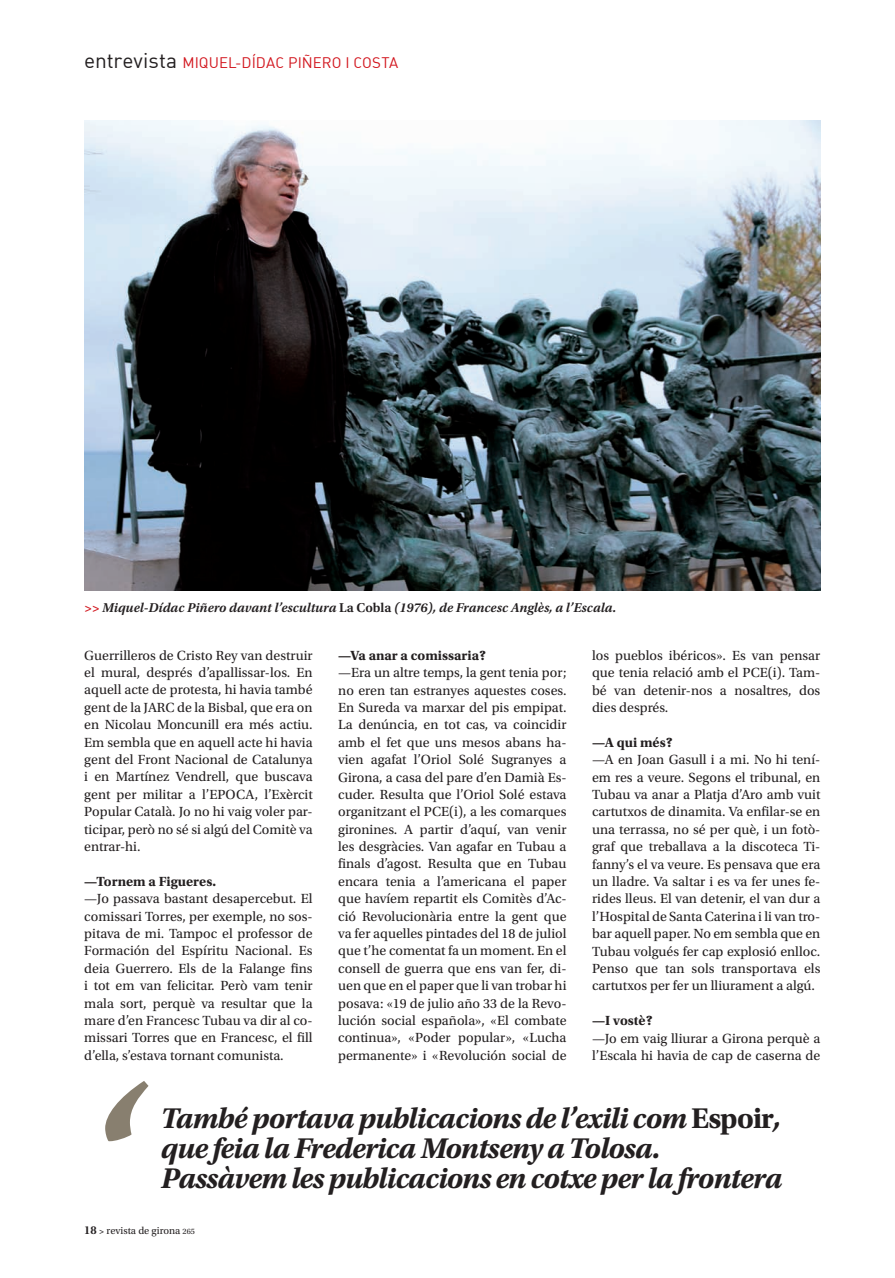
<style>
.page{position:relative;width:895px;height:1278px;background:#fff}
.page>*{position:absolute;margin:0;border:0;box-sizing:border-box;transform-origin:0 0}
.t1{font:italic 700 186px "Utopia Std";color:#887f6f}
.t2{font:italic 700 30px/30px "Utopia Std";letter-spacing:-.03em;color:#231f20}
.t3{font:15px "DIN Regular Alternate";letter-spacing:.005em;color:#d2161e}
.t4{font:13.95px/17.4px "Utopia Std";color:#231f20;text-align:justify}
.t5{font:700 13.95px "Utopia Std";color:#231f20}
.t6{font:italic 600 13.5px "Utopia Std";color:#231f20}
.t7{font:10.5px "Utopia Std";color:#231f20}
.s1{font-size:21px;color:#231f20}
.s2{color:#d2161e}
.s3{font-style:normal}
.s4{font-weight:600;font-size:12px}
.s5{font-weight:600;font-size:9px}
.s6{font-size:8.25px}
</style>
<div class="page">
<img style="left:84px;top:120px;width:736px;height:470px">
<p class="t3" style="left:84px;top:53px;width:315px"><span class="s1">entrevista</span> MIQUEL-DÍDAC PIÑERO I COSTA</p>
<p class="t6" style="left:84px;top:600px;width:533px"><span class="s2">&gt;&gt;</span> Miquel-Dídac Piñero davant l’escultura <span class="s3">La Cobla</span> (1976), de Francesc Anglès, a l’Escala.</p>
<p class="t4" style="left:84px;top:647px;width:230px">Guerrilleros de Cristo Rey van destruir el mural, després d’apallissar-los. En aquell acte de protesta, hi havia també gent de la JARC de la Bisbal, que era on en Nicolau Moncunill era més actiu.<br>Em sembla que en aquell acte hi havia gent del Front Nacional de Catalunya i en Martínez Vendrell, que buscava gent per militar a l’EPOCA, l’Exèrcit Popular Català. Jo no hi vaig voler par&shy;ticipar, però no sé si algú del Comitè va entrar-hi.</p>
<p class="t5" style="left:84px;top:873px;width:133px">—Tornem a Figueres.</p>
<p class="t4" style="left:84px;top:890px;width:230px">—Jo passava bastant desapercebut. El comissari Torres, per exemple, no sos&shy;pitava de mi. Tampoc el professor de Formación del Espíritu Nacional. Es deia Guerrero. Els de la Falange fins i tot em van felicitar. Però vam tenir mala sort, perquè va resultar que la mare d’en Francesc Tubau va dir al co&shy;missari Torres que en Francesc, el fill d’ella, s’estava tornant comunista.</p>
<p class="t5" style="left:338px;top:647px;width:149px">—Va anar a comissaria?</p>
<p class="t4" style="left:338px;top:664px;width:230px">—Era un altre temps, la gent tenia por; no eren tan estranyes aquestes coses.<br>En Sureda va marxar del pis empipat.<br>La denúncia, en tot cas, va coincidir amb el fet que uns mesos abans ha&shy;vien agafat l’Oriol Solé Sugranyes a Girona, a casa del pare d’en Damià Es&shy;cuder. Resulta que l’Oriol Solé estava organitzant el PCE(i), a les comarques gironines. A partir d’aquí, van venir les desgràcies. Van agafar en Tubau a finals d’agost. Resulta que en Tubau encara tenia a l’americana el paper que havíem repartit els Comitès d’Ac&shy;ció Revolucionària entre la gent que va fer aquelles pintades del 18 de juliol que t’he comentat fa un moment. En el consell de guerra que ens van fer, di&shy;uen que en el paper que li van trobar hi posava: «19 de julio año 33 de la Revo&shy;lución social española», «El combate continua», «Poder popular», «Lucha permanente» i «Revolución social de</p>
<p class="t4" style="left:592px;top:647px;width:230px">los pueblos ibéricos». Es van pensar que tenia relació amb el PCE(i). Tam&shy;bé van detenir-nos a nosaltres, dos dies després.</p>
<p class="t5" style="left:592px;top:734px;width:82px">—A qui més?</p>
<p class="t4" style="left:592px;top:751px;width:230px">—A en Joan Gasull i a mi. No hi tení&shy;em res a veure. Segons el tribunal, en Tubau va anar a Platja d’Aro amb vuit cartutxos de dinamita. Va enfilar-se en una terrassa, no sé per què, i un fotò&shy;graf que treballava a la discoteca Ti&shy;fanny’s el va veure. Es pensava que era un lladre. Va saltar i es va fer unes fe&shy;rides lleus. El van detenir, el van dur a l’Hospital de Santa Caterina i li van tro&shy;bar aquell paper. No em sembla que en Tubau volgués fer cap explosió enlloc.<br>Penso que tan sols transportava els cartutxos per fer un lliurament a algú.</p>
<p class="t5" style="left:592px;top:1012px;width:62px">—I vostè?</p>
<p class="t4" style="left:592px;top:1030px;width:230px">—Jo em vaig lliurar a Girona perquè a l’Escala hi havia de cap de caserna de</p>
<h1 class="t1" style="left:84px;top:1048px;width:51px">‘</h1>
<h2 class="t2" style="left:161px;top:1104px;width:622px">També portava publicacions de l’exili com <span class="s3">Espoir</span>, que feia la Frederica Montseny a Tolosa.<br>Passàvem les publicacions en cotxe per la frontera</h2>
<p class="t7" style="left:84px;top:1225px;width:112px"><span class="s4">18</span> <span class="s5">&gt;</span> revista de girona <span class="s6">265</span></p>
</div>
